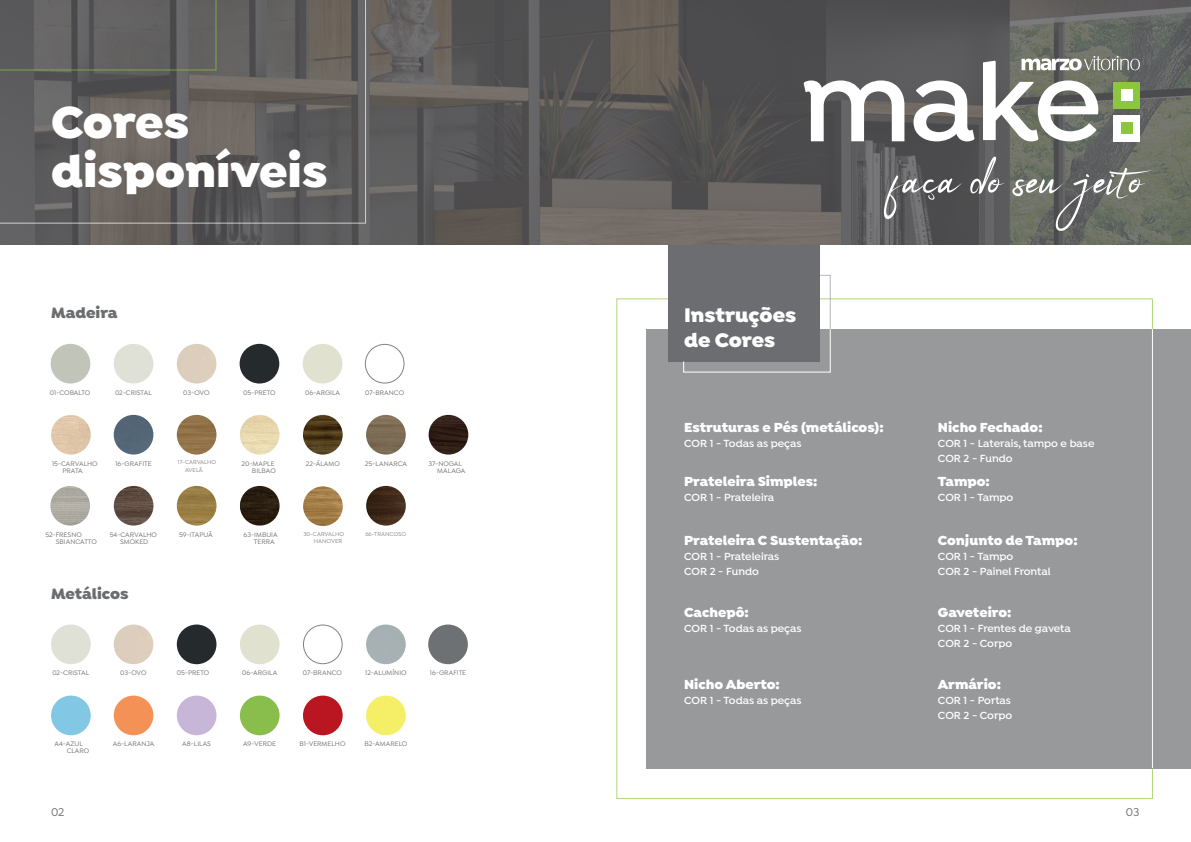
<style>
.page{position:relative;width:1191px;height:842px;background:#fff}
.page>*{position:absolute;margin:0;border:0;box-sizing:border-box;transform-origin:0 0}
.t1{font:900 48px "Isidora";color:#fff}
.t2{font:900 21px "Isidora";color:#fff}
.t3{font:900 16px "Isidora";color:#6c6d70}
.t4{font:900 14px "Isidora";color:#fff}
.t5{font:500 12px "Isidora";color:#6c6d70}
.t6{font:600 11px "Isidora";color:#fff}
.t7{font:500 7px "Isidora";color:#6c6d70}
.t8{font:500 6px "Isidora";color:#808285}
</style>
<div class="page">
<div style="left:646px;top:329px;width:545px;height:439px;background:#98999b"></div>
<div style="left:668px;top:224px;width:152px;height:137px;background:#6c6d70"></div>
<svg style="left:682px;top:274px;width:149px;height:99px"></svg>
<hr style="left:1152px;top:329px;width:1px;height:439px;background:#fff">
<svg style="left:0;top:0;width:1191px;height:244px;background:#5c5b59"></svg>
<svg style="left:0;top:0;width:366px;height:224px;background:#625f5e"></svg>
<svg style="left:0;top:0;width:216px;height:70px;background:#606060"></svg>
<img style="left:177px;top:415px;width:39px;height:40px;border-radius:20px">
<img style="left:303px;top:486px;width:40px;height:40px;border-radius:20px">
<img style="left:366px;top:486px;width:40px;height:40px;border-radius:20px">
<div style="left:51px;top:344px;width:39px;height:39px;background:#c1c4b8;border-radius:50%"></div>
<div style="left:51px;top:344px;width:39px;height:39px;border:1px solid #c1c4b8;border-radius:50%"></div>
<img style="left:51px;top:624px;width:40px;height:40px;border-radius:20px">
<img style="left:240px;top:344px;width:39px;height:39px;border-radius:20px">
<img style="left:177px;top:624px;width:39px;height:40px;border-radius:20px">
<img style="left:177px;top:344px;width:39px;height:39px;border-radius:20px">
<img style="left:114px;top:624px;width:39px;height:40px;border-radius:20px">
<img style="left:303px;top:344px;width:39px;height:39px;border-radius:20px">
<img style="left:240px;top:624px;width:39px;height:40px;border-radius:20px">
<div style="left:365px;top:344px;width:39px;height:40px;border:1px solid #808285;border-radius:50%"></div>
<div style="left:303px;top:624px;width:40px;height:40px;border:1px solid #808285;border-radius:50%"></div>
<img style="left:51px;top:415px;width:40px;height:40px;border-radius:20px">
<img style="left:114px;top:415px;width:39px;height:40px;border-radius:20px">
<img style="left:240px;top:415px;width:39px;height:40px;border-radius:20px">
<img style="left:303px;top:415px;width:40px;height:40px;border-radius:20px">
<img style="left:366px;top:415px;width:40px;height:40px;border-radius:20px">
<img style="left:428px;top:415px;width:40px;height:40px;border-radius:20px">
<img style="left:50px;top:486px;width:40px;height:40px;border-radius:20px">
<img style="left:114px;top:486px;width:39px;height:40px;border-radius:20px">
<img style="left:177px;top:486px;width:39px;height:40px;border-radius:20px">
<img style="left:240px;top:486px;width:39px;height:39px">
<img style="left:366px;top:624px;width:40px;height:40px;border-radius:20px">
<img style="left:428px;top:624px;width:40px;height:40px;border-radius:20px">
<div style="left:51px;top:696px;width:40px;height:39px;background:#82c7e4;border-radius:50%"></div>
<div style="left:114px;top:696px;width:39px;height:39px;background:#f49156;border-radius:50%"></div>
<div style="left:177px;top:696px;width:39px;height:39px;background:#c7b6d8;border-radius:50%"></div>
<div style="left:240px;top:696px;width:39px;height:39px;background:#89bd4c;border-radius:50%"></div>
<div style="left:303px;top:696px;width:40px;height:39px;background:#ba1621;border-radius:50%"></div>
<div style="left:366px;top:696px;width:40px;height:39px;background:#f4ef67;border-radius:50%"></div>
<svg style="left:803px;top:80px;width:101px;height:61px"></svg>
<svg style="left:913px;top:80px;width:61px;height:61px"></svg>
<svg style="left:983px;top:56px;width:157px;height:85px"></svg>
<svg style="left:884px;top:175px;width:78px;height:44px;background:#6e6e70"></svg>
<svg style="left:970px;top:156px;width:34px;height:38px"></svg>
<svg style="left:1012px;top:168px;width:141px;height:63px;background:#767972"></svg>
<p class="t1" style="left:51px;top:92px;width:140px">Cores</p>
<p class="t1" style="left:51px;top:141px;width:278px">disponíveis</p>
<p class="t3" style="left:51px;top:302px;width:68px">Madeira</p>
<p class="t7" style="left:50px;top:388px;width:42px">01-COBALTO</p>
<p class="t7" style="left:115px;top:388px;width:38px">02-CRISTAL</p>
<p class="t7" style="left:183px;top:388px;width:28px">03-OVO</p>
<p class="t7" style="left:243px;top:388px;width:34px">05-PRETO</p>
<p class="t7" style="left:305px;top:388px;width:37px">06-ARGILA</p>
<p class="t7" style="left:365px;top:388px;width:40px">07-BRANCO</p>
<p class="t7" style="left:52px;top:459px;width:47px">15-CARVALHO</p>
<p class="t7" style="left:62px;top:466px;width:22px">PRATA</p>
<p class="t7" style="left:115px;top:459px;width:38px">16-GRAFITE</p>
<p class="t8" style="left:178px;top:459px;width:40px">17-CARVALHO</p>
<p class="t8" style="left:185px;top:466px;width:19px">AVELÃ</p>
<p class="t7" style="left:241px;top:459px;width:35px">20-MAPLE</p>
<p class="t7" style="left:252px;top:466px;width:25px">BILBAO</p>
<p class="t7" style="left:306px;top:459px;width:36px">22-ÁLAMO</p>
<p class="t7" style="left:365px;top:459px;width:44px">25-LANARCA</p>
<p class="t7" style="left:428px;top:459px;width:35px">37-NOGAL</p>
<p class="t7" style="left:437px;top:466px;width:30px">MALAGA</p>
<p class="t7" style="left:45px;top:530px;width:38px">52-FRESNO</p>
<p class="t7" style="left:56px;top:537px;width:43px">SBIANCATTO</p>
<p class="t7" style="left:110px;top:530px;width:49px">54-CARVALHO</p>
<p class="t7" style="left:120px;top:537px;width:30px">SMOKED</p>
<p class="t7" style="left:179px;top:530px;width:35px">59-ITAPUÃ</p>
<p class="t7" style="left:244px;top:530px;width:36px">63-IMBUIA</p>
<p class="t7" style="left:254px;top:537px;width:22px">TERRA</p>
<p class="t8" style="left:303px;top:530px;width:42px">30-CARVALHO</p>
<p class="t8" style="left:314px;top:537px;width:30px">HANOVER</p>
<p class="t8" style="left:365px;top:530px;width:42px">66-TRANCOSO</p>
<p class="t3" style="left:51px;top:583px;width:79px">Metálicos</p>
<p class="t7" style="left:52px;top:669px;width:38px">02-CRISTAL</p>
<p class="t7" style="left:120px;top:669px;width:28px">03-OVO</p>
<p class="t7" style="left:177px;top:669px;width:34px">05-PRETO</p>
<p class="t7" style="left:242px;top:669px;width:37px">06-ARGILA</p>
<p class="t7" style="left:303px;top:669px;width:40px">07-BRANCO</p>
<p class="t7" style="left:365px;top:669px;width:43px">12-ALUMÍNIO</p>
<p class="t7" style="left:430px;top:669px;width:38px">16-GRAFITE</p>
<p class="t7" style="left:55px;top:740px;width:30px">A4-AZUL</p>
<p class="t7" style="left:67px;top:747px;width:24px">CLARO</p>
<p class="t7" style="left:113px;top:740px;width:43px">A6-LARANJA</p>
<p class="t7" style="left:182px;top:740px;width:30px">A8-LILAS</p>
<p class="t7" style="left:243px;top:740px;width:34px">A9-VERDE</p>
<p class="t7" style="left:299px;top:740px;width:48px">B1-VERMELHO</p>
<p class="t7" style="left:364px;top:740px;width:44px">B2-AMARELO</p>
<p class="t2" style="left:684px;top:302px;width:114px">Instruções</p>
<p class="t2" style="left:684px;top:327px;width:93px">de Cores</p>
<p class="t4" style="left:684px;top:418px;width:201px">Estruturas e Pés (metálicos):</p>
<p class="t6" style="left:684px;top:436px;width:119px">COR 1 - Todas as peças</p>
<p class="t4" style="left:684px;top:473px;width:135px">Prateleira Simples:</p>
<p class="t6" style="left:684px;top:491px;width:92px">COR 1 - Prateleira</p>
<p class="t4" style="left:684px;top:532px;width:180px">Prateleira C Sustentação:</p>
<p class="t6" style="left:684px;top:550px;width:97px">COR 1 - Prateleiras</p>
<p class="t6" style="left:684px;top:565px;width:76px">COR 2 - Fundo</p>
<p class="t4" style="left:684px;top:604px;width:66px">Cachepô:</p>
<p class="t6" style="left:684px;top:622px;width:119px">COR 1 - Todas as peças</p>
<p class="t4" style="left:684px;top:676px;width:97px">Nicho Aberto:</p>
<p class="t6" style="left:684px;top:694px;width:119px">COR 1 - Todas as peças</p>
<p class="t4" style="left:938px;top:418px;width:106px">Nicho Fechado:</p>
<p class="t6" style="left:938px;top:436px;width:158px">COR 1 - Laterais, tampo e base</p>
<p class="t6" style="left:938px;top:451px;width:76px">COR 2 - Fundo</p>
<p class="t4" style="left:938px;top:473px;width:53px">Tampo:</p>
<p class="t6" style="left:938px;top:491px;width:77px">COR 1 - Tampo</p>
<p class="t4" style="left:938px;top:532px;width:141px">Conjunto de Tampo:</p>
<p class="t6" style="left:938px;top:550px;width:77px">COR 1 - Tampo</p>
<p class="t6" style="left:938px;top:565px;width:114px">COR 2 - Painel Frontal</p>
<p class="t4" style="left:938px;top:604px;width:75px">Gaveteiro:</p>
<p class="t6" style="left:938px;top:622px;width:134px">COR 1 - Frentes de gaveta</p>
<p class="t6" style="left:938px;top:637px;width:76px">COR 2 - Corpo</p>
<p class="t4" style="left:938px;top:676px;width:65px">Armário:</p>
<p class="t6" style="left:938px;top:694px;width:75px">COR 1 - Portas</p>
<p class="t6" style="left:938px;top:709px;width:76px">COR 2 - Corpo</p>
<p class="t5" style="left:51px;top:806px;width:15px">02</p>
<p class="t5" style="left:1125px;top:806px;width:15px">03</p>
</div>
